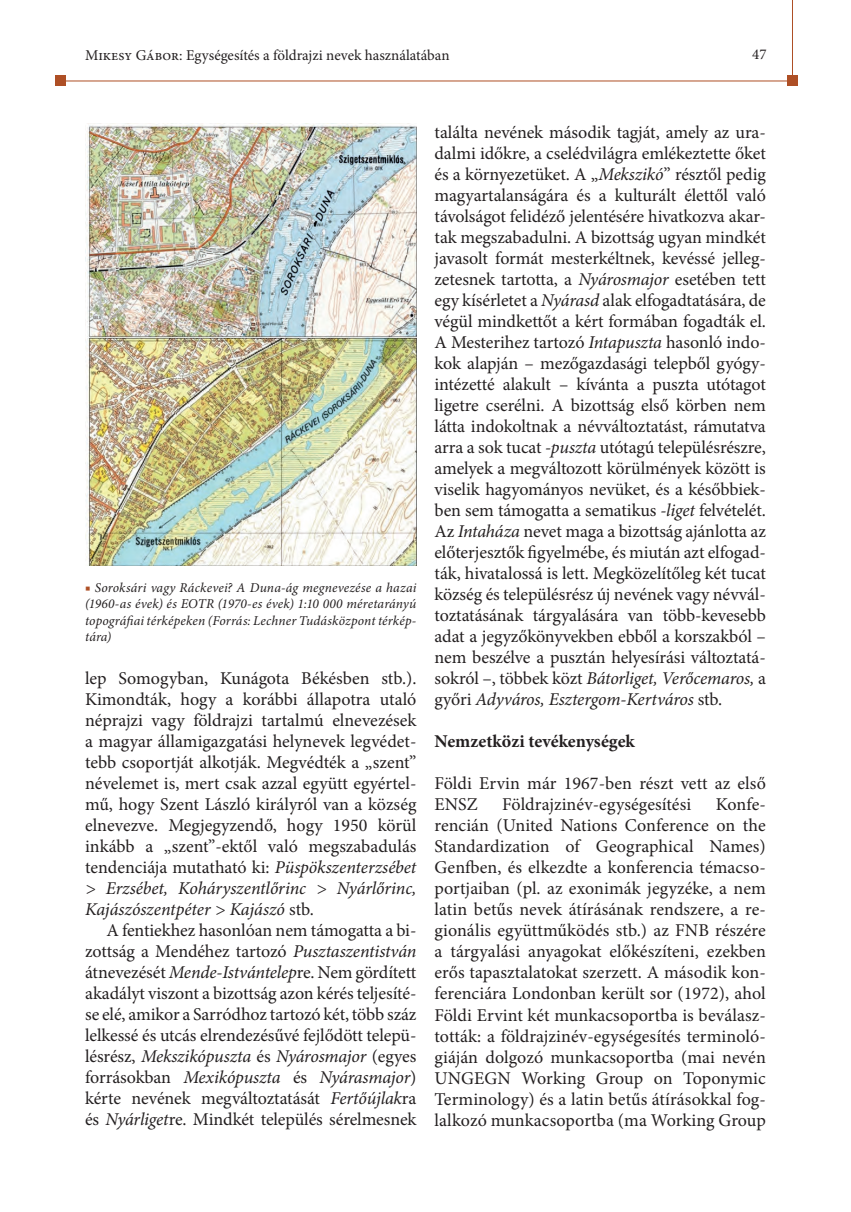
<style>
.page{position:relative;width:851px;height:1212px;background:#fff}
.page>*{position:absolute;margin:0;border:0;box-sizing:border-box;transform-origin:0 0}
.t1{font:18px/21px "Minion Pro";letter-spacing:-.005em;color:#231f20;text-align:justify}
.t2{font:700 18px "Minion Pro";letter-spacing:-.005em;color:#231f20}
.t3{font:15px "Minion Pro";letter-spacing:-.005em;color:#231f20}
.t4{font:italic 13.5px/16.5px "Minion Pro";letter-spacing:.01em;color:#231f20;text-align:justify}
.s1{color:#ae4f25}
.s2{font-style:italic}
</style>
<div class="page">
<hr style="left:59px;top:81px;width:733px;height:1px;background:#ae4f25">
<hr style="left:792px;top:0;width:1px;height:86px;background:#ae4f25">
<div style="left:55px;top:75px;width:11px;height:11px;background:#ae4f25"></div>
<div style="left:787px;top:75px;width:10px;height:11px;background:#ae4f25"></div>
<img style="left:85px;top:123px;width:331px;height:442px">
<p class="t3" style="left:85px;top:45px;width:366px">Mikesy Gábor: Egységesítés a földrajzi nevek használatában</p>
<p class="t3" style="left:752px;top:45px;width:16px">47</p>
<p class="t4" style="left:85px;top:579px;width:333px"><span class="s1">■</span> Soroksári vagy Ráckevei? A Duna-ág megnevezése a hazai (1960-as évek) és EOTR (1970-es évek) 1:10 000 méretarányú topográfiai térképeken (Forrás: Lechner Tudásközpont térkép&shy;tára)</p>
<p class="t1" style="left:85px;top:668px;width:333px">lep Somogyban, Kunágota Békésben stb.).<br>Kimondták, hogy a korábbi állapotra utaló néprajzi vagy földrajzi tartalmú elnevezések a magyar államigazgatási helynevek legvédet&shy;tebb csoportját alkotják. Megvédték a „szent” névelemet is, mert csak azzal együtt egyértel&shy;mű, hogy Szent László királyról van a község elnevezve. Megjegyzendő, hogy 1950 körül inkább a „szent”-ektől való megszabadulás tendenciája mutatható ki: <span class="s2">Püspökszenterzsébet &gt; Erzsébet, Koháryszentlőrinc &gt; Nyárlőrinc, Kajászószentpéter &gt; Kajászó</span> stb.</p>
<p class="t1" style="left:85px;top:920px;width:333px;text-indent:21px">A fentiekhez hasonlóan nem támogatta a bi&shy;zottság a Mendéhez tartozó <span class="s2">Pusztaszentistván </span>átnevezését <span class="s2">Mende-Istvántelep</span>re. Nem gördített akadályt viszont a bizottság azon kérés teljesíté&shy;se elé, amikor a Sarródhoz tartozó két, több száz lelkessé és utcás elrendezésűvé fejlődött telepü&shy;lésrész, <span class="s2">Mekszikópuszta</span> és <span class="s2">Nyárosmajor</span> (egyes forrásokban <span class="s2">Mexikópuszta</span> és <span class="s2">Nyárasmajor</span>) kérte nevének megváltoztatását <span class="s2">Fertőújlak</span>ra és <span class="s2">Nyárliget</span>re. Mindkét település sérelmesnek</p>
<p class="t1" style="left:434px;top:122px;width:333px">találta nevének második tagját, amely az ura&shy;dalmi időkre, a cselédvilágra emlékeztette őket és a környezetüket. A „<span class="s2">Mekszikó</span>” résztől pedig magyartalanságára és a kulturált élettől való távolságot felidéző jelentésére hivatkozva akar&shy;tak megszabadulni. A bizottság ugyan mindkét javasolt formát mesterkéltnek, kevéssé jelleg&shy;zetesnek tartotta, a <span class="s2">Nyárosmajor</span> esetében tett egy kísérletet a <span class="s2">Nyárasd</span> alak elfogadtatására, de végül mindkettőt a kért formában fogadták el.<br>A Mesterihez tartozó <span class="s2">Intapuszta</span> hasonló indo&shy;kok alapján – mezőgazdasági telepből gyógy&shy;intézetté alakult – kívánta a puszta utótagot ligetre cserélni. A bizottság első körben nem látta indokoltnak a névváltoztatást, rámutatva arra a sok tucat <span class="s2">-puszta</span> utótagú településrészre, amelyek a megváltozott körülmények között is viselik hagyományos nevüket, és a későbbiek&shy;ben sem támogatta a sematikus <span class="s2">-liget</span> felvételét.<br>Az <span class="s2">Intaháza</span> nevet maga a bizottság ajánlotta az előterjesztők figyelmébe, és miután azt elfogad&shy;ták, hivatalossá is lett. Megközelítőleg két tucat község és településrész új nevének vagy névvál&shy;toztatásának tárgyalására van több-kevesebb adat a jegyzőkönyvekben ebből a korszakból – nem beszélve a pusztán helyesírási változtatá&shy;sokról –, többek közt <span class="s2">Bátorliget, Verőcemaros,</span> a győri <span class="s2">Adyváros, Esztergom-Kertváros</span> stb.</p>
<p class="t2" style="left:434px;top:729px;width:202px">Nemzetközi tevékenységek</p>
<p class="t1" style="left:434px;top:773px;width:333px">Földi Ervin már 1967-ben részt vett az első<br>ENSZ</p>
<p class="t1" style="left:434px;top:794px;width:333px;text-indent:281px">Konfe&shy;rencián (United Nations Conference on the Standardization of Geographical Names)<br>Genfben, és elkezdte a konferencia témacso&shy;portjaiban (pl. az exonimák jegyzéke, a nem latin betűs nevek átírásának rendszere, a re&shy;gionális együttműködés stb.) az FNB részére a tárgyalási anyagokat előkészíteni, ezekben erős tapasztalatokat szerzett. A második kon&shy;ferenciára Londonban került sor (1972), ahol Földi Ervint két munkacsoportba is beválasz&shy;tották: a földrajzinév-egységesítés terminoló&shy;giáján dolgozó munkacsoportba (mai nevén UNGEGN Working Group on Toponymic Terminology) és a latin betűs átírásokkal fog&shy;lalkozó munkacsoportba (ma Working Group</p>
<p class="t1" style="left:502px;top:794px;width:190px">Földrajzinév-egységesítési</p>
</div>
